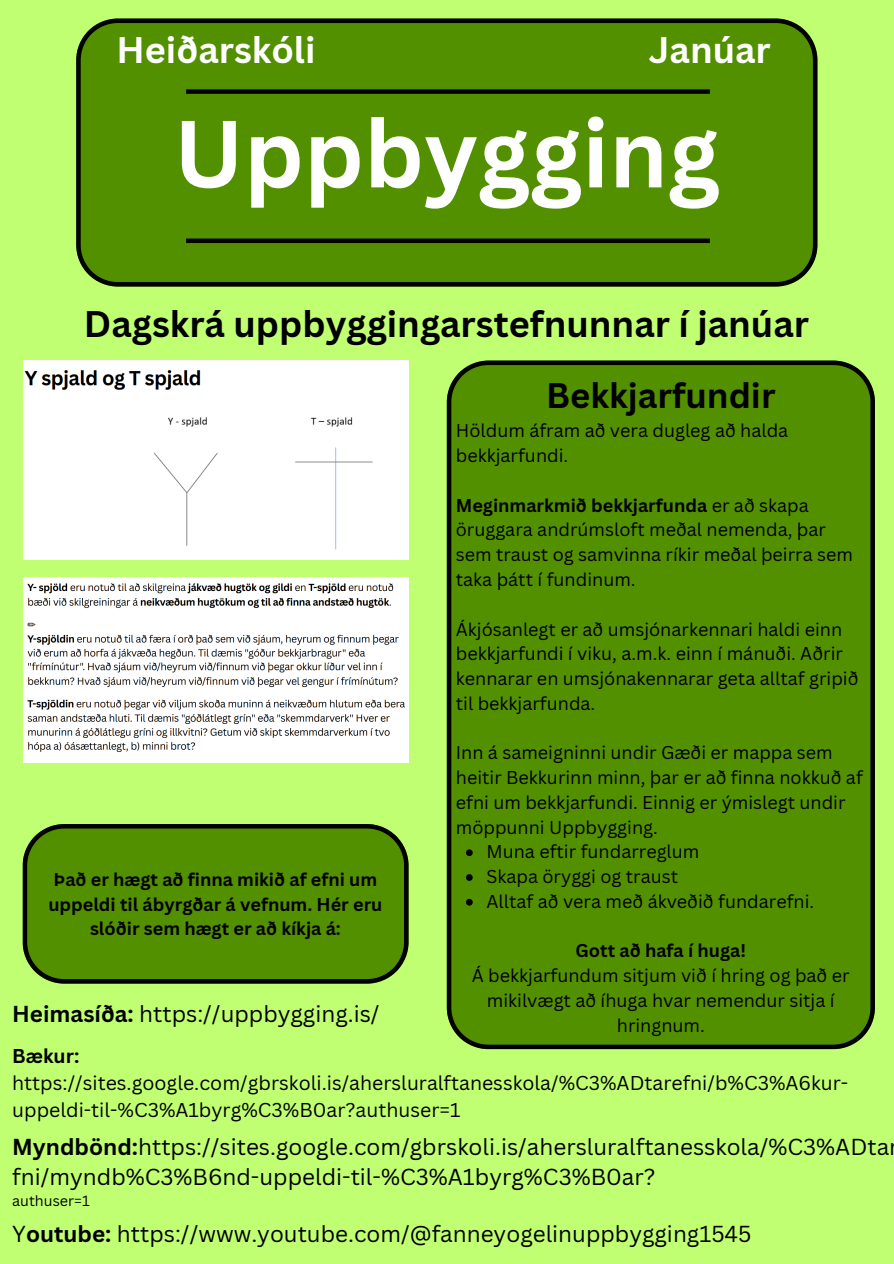
<style>
.page{position:relative;width:894px;height:1264px;background:#fff}
.page>*{position:absolute;margin:0;border:0;box-sizing:border-box;transform-origin:0 0}
.t1{font:700 93px "Canva Sans";color:#fff}
.t2{font:700 36px "Canva Sans";color:#000}
.t3{font:700 36px "Canva Sans";color:#fff}
.t4{font:700 34.5px "Canva Sans";color:#000}
.t5{font:22.5px/30.3px "Canva Sans";color:#000}
.t6{font:19.5px/27px "Canva Sans";color:#000}
.t7{font:18px/24.8px "Canva Sans";color:#000}
.t8{font:700 18px/24.8px "Canva Sans";color:#000}
.t9{font:14.4px "Canva Sans";color:#000}
.s1{font-weight:700}
</style>
<div class="page">
<div style="left:0;top:0;width:893px;height:1263px;background:#c1ff72"></div>
<div style="left:76px;top:19px;width:740px;height:267px;background:#529000"></div>
<div style="left:186px;top:89px;width:523px;height:5px;background:#000"></div>
<div style="left:186px;top:238px;width:523px;height:5px;background:#000"></div>
<div style="left:24px;top:360px;width:384px;height:200px;background:#fff"></div>
<img style="left:24px;top:577px;width:384px;height:186px">
<div style="left:446px;top:360px;width:428px;height:689px;background:#529000"></div>
<svg style="left:466px;top:849px;width:6px;height:7px"></svg>
<svg style="left:466px;top:874px;width:6px;height:6px"></svg>
<svg style="left:466px;top:898px;width:6px;height:7px"></svg>
<svg style="left:23px;top:824px;width:385px;height:159px;background:#4f8902"></svg>
<p class="t3" style="left:116px;top:25px;width:200px">Heiðarskóli</p>
<p class="t3" style="left:648px;top:25px;width:123px">Janúar</p>
<p class="t1" style="left:173px;top:88px;width:547px">Uppbygging</p>
<p class="t2" style="left:84px;top:298px;width:726px">Dagskrá uppbyggingarstefnunnar í janúar</p>
<p class="t8" style="left:48px;top:866px;width:335px">Það er hægt að finna mikið af efni um uppeldi til ábyrgðar á vefnum. Hér eru</p>
<p class="t8" style="left:90px;top:916px;width:252px">slóðir sem hægt er að kíkja á:</p>
<p class="t5" style="left:12px;top:998px;width:369px"><span class="s1">Heimasíða:</span> https://uppbygging.is/</p>
<p class="t4" style="left:546px;top:371px;width:231px">Bekkjarfundir</p>
<p class="t7" style="left:455px;top:418px;width:334px">Höldum áfram að vera dugleg að halda bekkjarfundi.</p>
<p class="t7" style="left:455px;top:492px;width:398px"><span class="s1">Meginmarkmið bekkjarfunda</span> er að skapa öruggara andrúmsloft meðal nemenda, þar sem traust og samvinna ríkir meðal þeirra sem taka þátt í fundinum.</p>
<p class="t7" style="left:455px;top:616px;width:404px">Ákjósanlegt er að umsjónarkennari haldi einn bekkjarfundi í viku, a.m.k. einn í mánuði. Aðrir kennarar en umsjónakennarar geta alltaf gripið til bekkjarfunda.</p>
<p class="t7" style="left:455px;top:740px;width:408px">Inn á sameigninni undir Gæði er mappa sem heitir Bekkurinn minn, þar er að finna nokkuð af efni um bekkjarfundi. Einnig er ýmislegt undir möppunni Uppbygging.</p>
<p class="t7" style="left:486px;top:839px;width:214px">Muna eftir fundarreglum</p>
<p class="t7" style="left:486px;top:863px;width:193px">Skapa öryggi og traust</p>
<p class="t7" style="left:486px;top:888px;width:329px">Alltaf að vera með ákveðið fundarefni.</p>
<p class="t8" style="left:575px;top:938px;width:172px">Gott að hafa í huga!</p>
<p class="t7" style="left:471px;top:962px;width:379px;text-align:center">Á bekkjarfundum sitjum við í hring og það er mikilvægt að íhuga hvar nemendur sitja í hringnum.</p>
<p class="t6" style="left:12px;top:1041px;width:837px"><span class="s1">Bækur: </span>https://sites.google.com/gbrskoli.is/ahersluralftanesskola/%C3%ADtarefni/b%C3%A6kur&shy;uppeldi-til-%C3%A1byrg%C3%B0ar?authuser=1</p>
<p class="t5" style="left:12px;top:1130px;width:878px"><span class="s1">Myndbönd:</span>https://sites.google.com/gbrskoli.is/ahersluralftanesskola/%C3%ADta fni/myndb%C3%B6nd-uppeldi-til-%C3%A1byrg%C3%B0ar?</p>
<p class="t9" style="left:12px;top:1190px;width:79px">authuser=1</p>
<p class="t5" style="left:12px;top:1218px;width:740px">Y<span class="s1">outube:</span> https://www.youtube.com/@fanneyogelinuppbygging1545</p>
</div>
